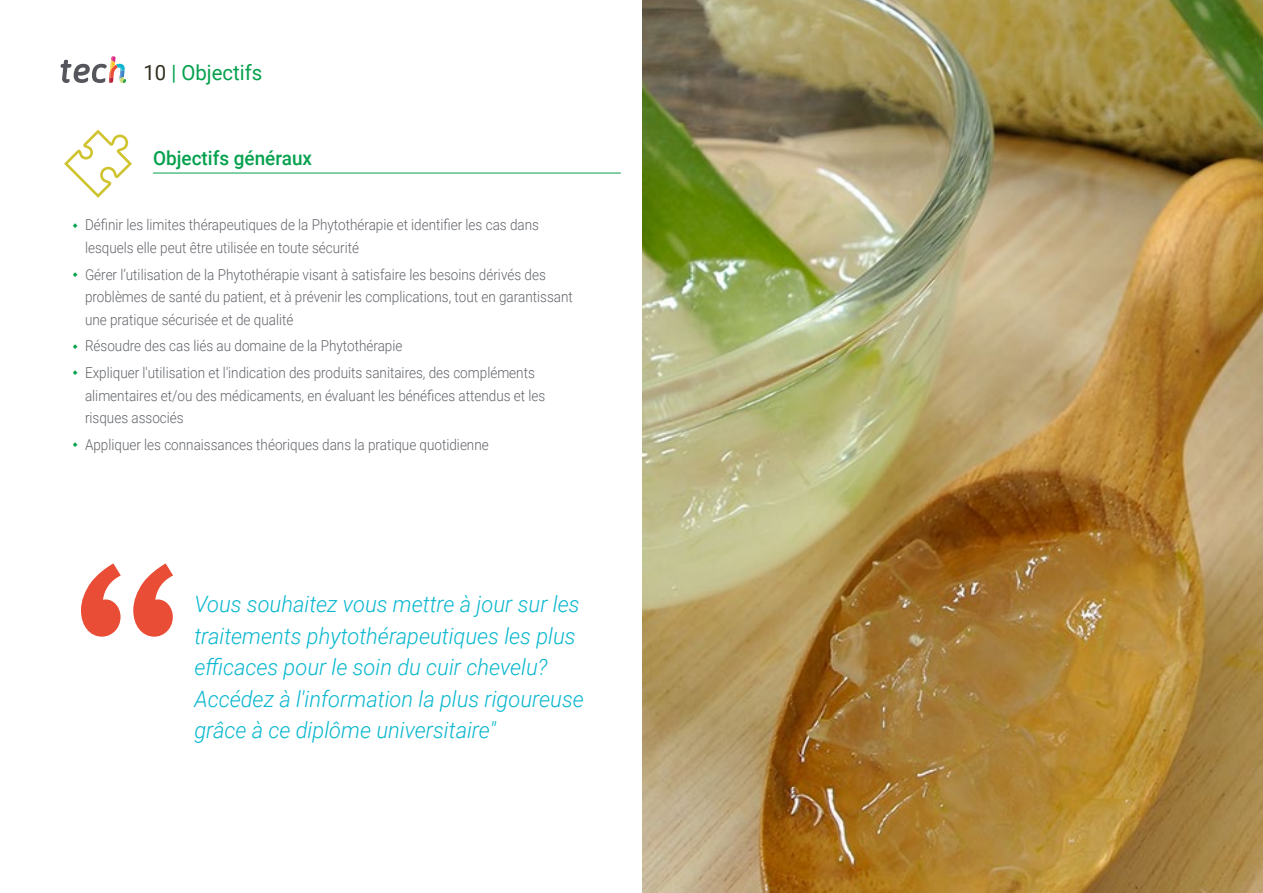
<style>
.page{position:relative;width:1263px;height:893px;background:#fff}
.page>*{position:absolute;margin:0;border:0;box-sizing:border-box;transform-origin:0 0}
.t1{font:italic 300 22.5px/31.5px "Roboto";color:#09b7cf}
.t2{font:21px "Roboto";color:#04a14d}
.t3{font:500 19.5px "Roboto";color:#04a14d}
.t4{font:300 15px/22.5px "Roboto";color:#61646a;scale:.9 1}
.s1{color:#312e20}
</style>
<div class="page">
<hr style="left:153px;top:173px;width:468px;height:1px;background:#04a14d">
<svg style="left:64px;top:130px;width:68px;height:68px"></svg>
<img style="left:642px;top:0;width:621px;height:893px">
<svg style="left:81px;top:563px;width:92px;height:74px"></svg>
<svg style="left:61px;top:56px;width:65px;height:27px"></svg>
<h2 class="t2" style="left:144px;top:57px;width:120px"><span class="s1">10</span> | Objectifs</h2>
<h3 class="t3" style="left:153px;top:144px;width:160px">Objectifs généraux</h3>
<p class="t4" style="left:85px;top:213px;width:506px">Définir les limites thérapeutiques de la Phytothérapie et identifier les cas dans lesquels elle peut être utilisée en toute sécurité</p>
<p class="t4" style="left:85px;top:263px;width:543px">Gérer l’utilisation de la Phytothérapie visant à satisfaire les besoins dérivés des problèmes de santé du patient, et à prévenir les complications, tout en garantissant une pratique sécurisée et de qualité</p>
<p class="t4" style="left:85px;top:332px;width:501px;line-height:26.7px">Résoudre des cas liés au domaine de la Phytothérapie<br>Expliquer l'utilisation et l'indication des produits sanitaires, des compléments</p>
<p class="t4" style="left:85px;top:384px;width:513px">alimentaires et/ou des médicaments, en évaluant les bénéfices attendus et les risques associés</p>
<p class="t4" style="left:85px;top:433px;width:450px">Appliquer les connaissances théoriques dans la pratique quotidienne</p>
<h1 class="t1" style="left:194px;top:588px;width:391px">Vous souhaitez vous mettre à jour sur les traitements phytothérapeutiques les plus efficaces pour le soin du cuir chevelu?<br>Accédez à l'information la plus rigoureuse grâce à ce diplôme universitaire"</h1>
</div>
